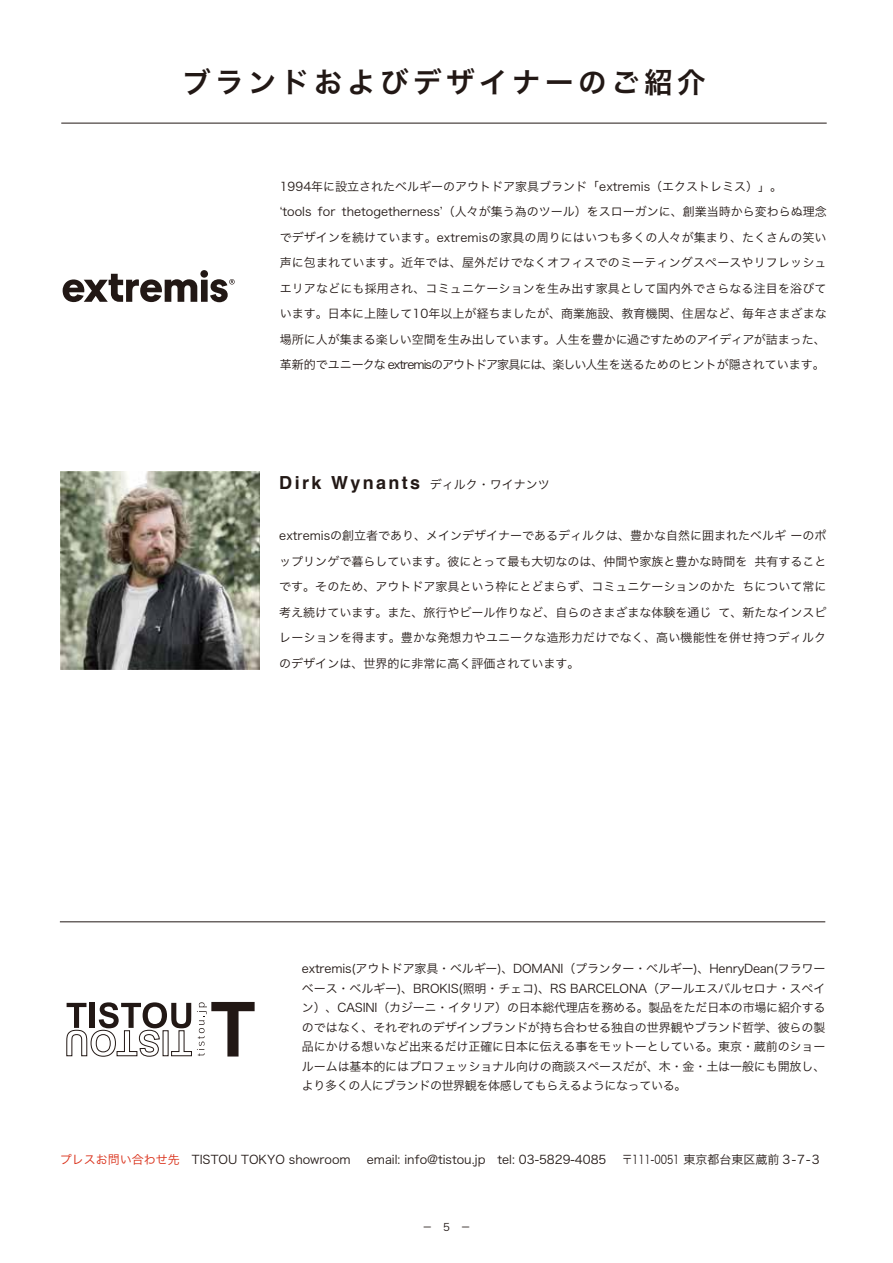
<style>
.page{position:relative;width:893px;height:1263px;background:#fff}
.page>*{position:absolute;margin:0;border:0;box-sizing:border-box;transform-origin:0 0}
.t1{font:28.5px "Hira Kaku Pro W6";letter-spacing:.16em;color:#221815}
.t2{font:700 18px "Helvetica";letter-spacing:.13em;color:#221815}
.t3{font:12px/25.5px "Hira Kaku Pro W3";color:#221815;text-align:justify}
.t4{font:12px "Hira Kaku Pro W3";color:#221815;scale:.8 1}
.t5{font:10.5px "Hira Kaku Pro W3";color:#221815}
.s1{font-family:"Hira Kaku Pro W3";font-weight:400;font-size:12px}
.s2{color:#d92d16}
</style>
<div class="page">
<img style="left:61px;top:471px;width:198px;height:199px">
<hr style="left:60px;top:921px;width:765px;height:1px;background:#221815">
<svg style="left:66px;top:1002px;width:189px;height:55px"></svg>
<hr style="left:61px;top:123px;width:766px;height:1px;background:#221815">
<svg style="left:63px;top:270px;width:172px;height:32px"></svg>
<h1 class="t1" style="left:182px;top:57px;width:525px">ブランドおよびデザイナーのご紹介</h1>
<p class="t3" style="left:280px;top:173px;width:549px;text-align:left">1994年に設立されたベルギーのアウトドア家具ブランド「extremis（エクストレミス）」。<br>ʻtools for thetogethernessʼ（人々が集う為のツール）をスローガンに、創業当時から変わらぬ理念でデザインを続けています。extremisの家具の周りにはいつも多くの人々が集まり、たくさんの笑い声に包まれています。近年では、屋外だけでなくオフィスでのミーティングスペースやリフレッシュエリアなどにも採用され、コミュニケーションを生み出す家具として国内外でさらなる注目を浴びています。日本に上陸して10年以上が経ちましたが、商業施設、教育機関、住居など、毎年さまざまな場所に人が集まる楽しい空間を生み出しています。人生を豊かに過ごすためのアイディアが詰まった、革新的でユニークな extremisのアウトドア家具には、楽しい人生を送るためのヒントが隠されています。</p>
<h2 class="t2" style="left:279px;top:468px;width:272px">Dirk Wynants <span class="s1">ディルク・ワイナンツ</span></h2>
<p class="t3" style="left:279px;top:522px;width:548px">extremisの創立者であり、メインデザイナーであるディルクは、豊かな自然に囲まれたベルギ ーのポップリンゲで暮らしています。彼にとって最も大切なのは、仲間や家族と豊かな時間を 共有することです。そのため、アウトドア家具という枠にとどまらず、コミュニケーションのかた ちについて常に考え続けています。また、旅行やビール作りなど、自らのさまざまな体験を通じ て、新たなインスピレーションを得ます。豊かな発想力やユニークな造形力だけでなく、高い機能性を併せ持つディルクのデザインは、世界的に非常に高く評価されています。</p>
<p class="t3" style="left:302px;top:958px;width:525px;line-height:19.5px">extremis(アウトドア家具・ベルギー)、DOMANI（プランター・べルギー)、HenryDean(フラワーベース・ベルギー)、BROKIS(照明・チェコ)、RS BARCELONA（アールエスバルセロナ・スペイン）、CASINI（カジーニ・イタリア）の日本総代理店を務める。製品をただ日本の市場に紹介するのではなく、それぞれのデザインブランドが持ち合わせる独自の世界観やブランド哲学、彼らの製品にかける想いなど出来るだけ正確に日本に伝える事をモットーとしている。東京・蔵前のショールームは基本的にはプロフェッショナル向けの商談スペースだが、木・金・土は一般にも開放し、より多くの人にブランドの世界観を体感してもらえるようになっている。</p>
<p class="t3" style="left:60px;top:1145px;width:292px"><span class="s2">プレスお問い合わせ先</span> TISTOU TOKYO showroom</p>
<p class="t3" style="left:367px;top:1145px;width:241px">email: info@tistou.jp tel: 03-5829-4085</p>
<p class="t4" style="left:622px;top:1148px;width:248px">〒111-0051 東京都台東区蔵前 3-7-3</p>
<p class="t5" style="left:422px;top:1218px;width:50px">－　5　－</p>
</div>
